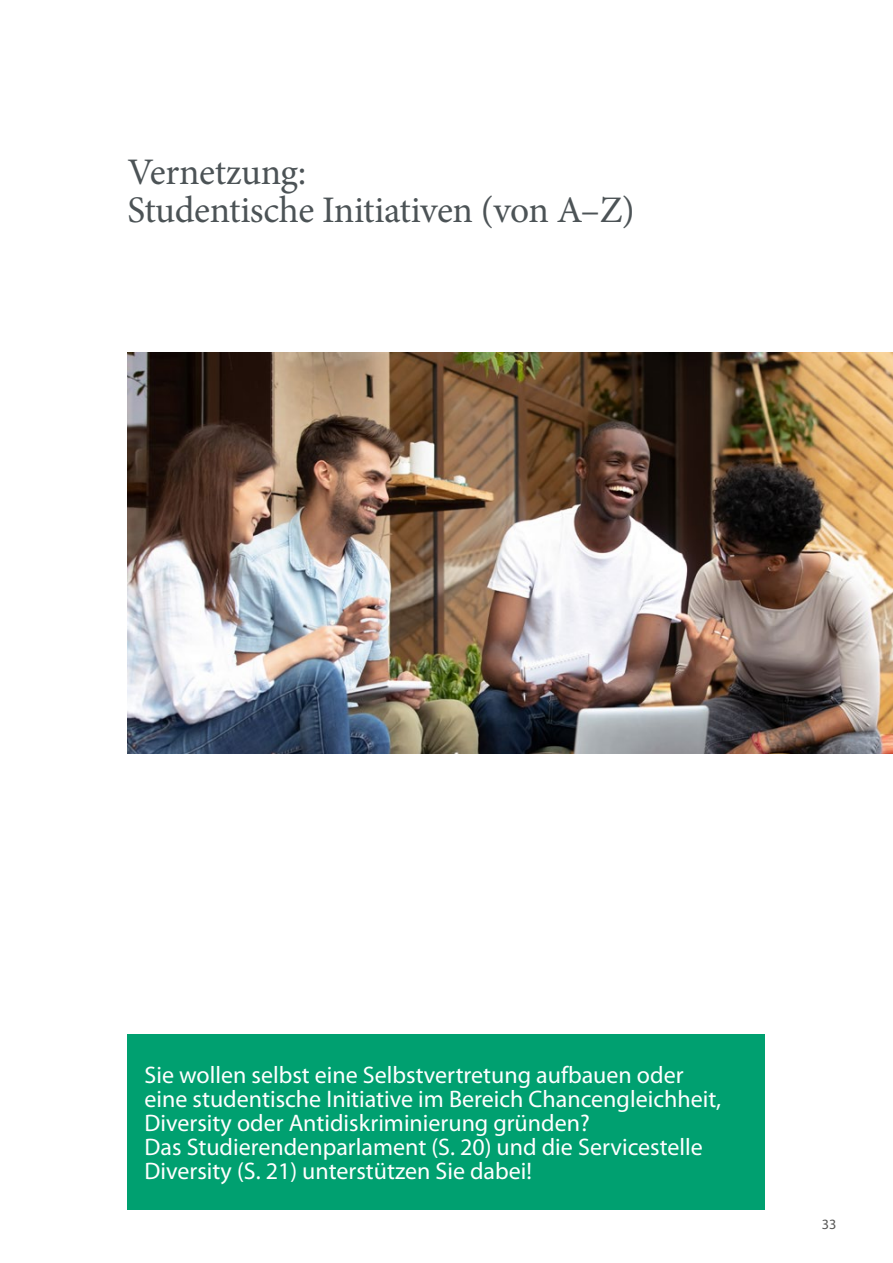
<style>
.page{position:relative;width:893px;height:1263px;background:#fff}
.page>*{position:absolute;margin:0;border:0;box-sizing:border-box;transform-origin:0 0}
.t1{font:37.5px/37.5px "Minion Pro";letter-spacing:-.01em;color:#4c5356}
.t2{font:24px/24px "Myriad Pro";color:#fff}
.t3{font:14.25px "Myriad Pro";color:#575756}
</style>
<div class="page">
<div style="left:128px;top:1035px;width:637px;height:175px;background:#00a070"></div>
<img style="left:128px;top:353px;width:765px;height:400px">
<h2 class="t1" style="left:128px;top:154px;width:509px">Vernetzung:<br>Studentische Initiativen (von A–Z)</h2>
<p class="t2" style="left:145px;top:1063px;width:578px">Sie wollen selbst eine Selbstvertretung aufbauen oder eine studentische Initiative im Bereich Chancengleichheit, Diversity oder Antidiskriminierung gründen?<br>Das Studierendenparlament (S. 20) und die Servicestelle Diversity (S. 21) unterstützen Sie dabei!</p>
<p class="t3" style="left:822px;top:1215px;width:16px">33</p>
</div>
